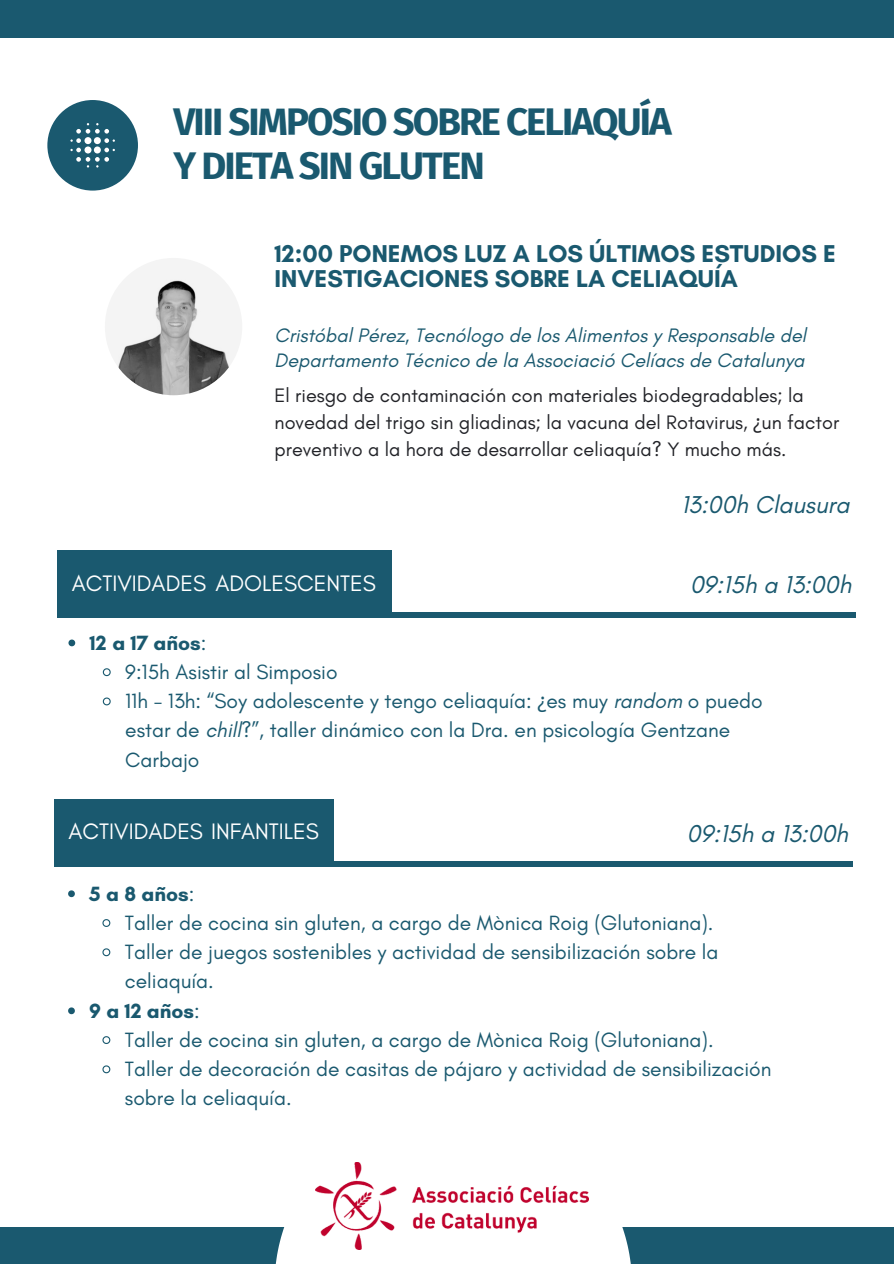
<style>
.page{position:relative;width:894px;height:1264px;background:#fff}
.page>*{position:absolute;margin:0;border:0;box-sizing:border-box;transform-origin:0 0}
.t1{font:700 38.25px/44.1px "Fira Sans";letter-spacing:-.05em;color:#1a596f}
.t2{font:700 24.75px/24.8px "Glacial Indifference";color:#1a596f}
.t3{font:italic 24.75px "Glacial Indifference";color:#1a596f}
.t4{font:22.8px "Glacial Indifference";color:#fff}
.t5{font:21px/29.2px "Glacial Indifference";color:#1a596f}
.t6{font:700 21px "Glacial Indifference";color:#1a596f}
.t7{font:19.8px/27px "Glacial Indifference";color:#212227}
.t8{font:italic 19.8px/24.8px "Glacial Indifference";color:#1a596f}
.s1{font-family:"Noto Sans"}
.s2{font-weight:400}
.s3{font-style:italic}
</style>
<div class="page">
<div style="left:47px;top:100px;width:90px;height:90px;background:#1a596f;border-radius:50%"></div>
<svg style="left:70px;top:123px;width:45px;height:44px"></svg>
<div style="left:0;top:0;width:893px;height:38px;background:#1a596f"></div>
<div style="left:0;top:1226px;width:893px;height:37px;background:#1a596f"></div>
<div style="left:274px;top:1192px;width:357px;height:71px;background:#fff"></div>
<img style="left:315px;top:1162px;width:273px;height:87px">
<img style="left:105px;top:258px;width:137px;height:137px;border-radius:50%">
<div style="left:54px;top:799px;width:173px;height:67px;background:#1a596f"></div>
<div style="left:54px;top:860px;width:798px;height:6px;background:#1a596f"></div>
<div style="left:223px;top:799px;width:111px;height:67px;background:#1a596f"></div>
<svg style="left:68px;top:890px;width:7px;height:7px"></svg>
<svg style="left:102px;top:919px;width:9px;height:8px"></svg>
<svg style="left:102px;top:948px;width:9px;height:9px"></svg>
<svg style="left:68px;top:1007px;width:7px;height:7px"></svg>
<svg style="left:102px;top:1036px;width:9px;height:8px"></svg>
<svg style="left:102px;top:1065px;width:9px;height:9px"></svg>
<div style="left:57px;top:550px;width:174px;height:67px;background:#1a596f"></div>
<div style="left:57px;top:612px;width:799px;height:5px;background:#1a596f"></div>
<div style="left:227px;top:550px;width:164px;height:67px;background:#1a596f"></div>
<svg style="left:68px;top:639px;width:7px;height:7px"></svg>
<svg style="left:102px;top:668px;width:9px;height:9px"></svg>
<svg style="left:102px;top:697px;width:9px;height:9px"></svg>
<p class="t1" style="left:173px;top:100px;width:499px">VIII SIMPOSIO SOBRE CELIAQUÍA<br>Y DIETA SIN GLUTEN</p>
<p class="t2" style="left:274px;top:241px;width:562px">12:00 PONEMOS LUZ A LOS ÚLTIMOS ESTUDIOS E<br>INVESTIGACIONES SOBRE LA CELIAQUÍA</p>
<h2 class="t8" style="left:274px;top:323px;width:533px">Cristóbal Pérez, Tecnólogo de los Alimentos y Responsable del<br>Departamento Técnico de la Associació Celíacs de Catalunya</h2>
<p class="t7" style="left:274px;top:381px;width:566px">El riesgo de contaminación con materiales biodegradables; la novedad del trigo sin gliadinas; la vacuna del Rotavirus, <span class="s1">¿</span>un factor preventivo a la hora de desarrollar celiaquía? Y mucho más.</p>
<h1 class="t3" style="left:681px;top:490px;width:170px">13:00h Clausura</h1>
<h4 class="t4" style="left:72px;top:569px;width:305px">ACTIVIDADES ADOLESCENTES</h4>
<p class="t3" style="left:689px;top:570px;width:163px">09:15h a 13:00h</p>
<p class="t6" style="left:89px;top:629px;width:118px">12 a 17 años<span class="s2">:</span></p>
<p class="t5" style="left:125px;top:657px;width:214px">9:15h Asistir al Simposio</p>
<p class="t5" style="left:125px;top:686px;width:638px">11h - 13h: “Soy adolescente y tengo celiaquía: <span class="s1">¿</span>es muy <span class="s3">random</span> o puedo estar de <span class="s3">chill</span>?”, taller dinámico con la Dra. en psicología Gentzane<br>Carbajo</p>
<h4 class="t4" style="left:69px;top:817px;width:252px">ACTIVIDADES INFANTILES</h4>
<h3 class="t3" style="left:686px;top:818px;width:163px">09:15h a 13:00h</h3>
<h3 class="t6" style="left:89px;top:880px;width:107px">5 a 8 años<span class="s2">:</span></h3>
<h4 class="t5" style="left:125px;top:907px;width:590px">Taller de cocina sin gluten, a cargo de Mònica Roig (Glutoniana).</h4>
<p class="t5" style="left:125px;top:937px;width:595px">Taller de juegos sostenibles y actividad de sensibilización sobre la celiaquía.</p>
<p class="t6" style="left:89px;top:997px;width:112px">9 a 12 años<span class="s2">:</span></p>
<p class="t5" style="left:125px;top:1024px;width:590px">Taller de cocina sin gluten, a cargo de Mònica Roig (Glutoniana).</p>
<h3 class="t5" style="left:125px;top:1054px;width:647px">Taller de decoración de casitas de pájaro y actividad de sensibilización sobre la celiaquía.</h3>
</div>
